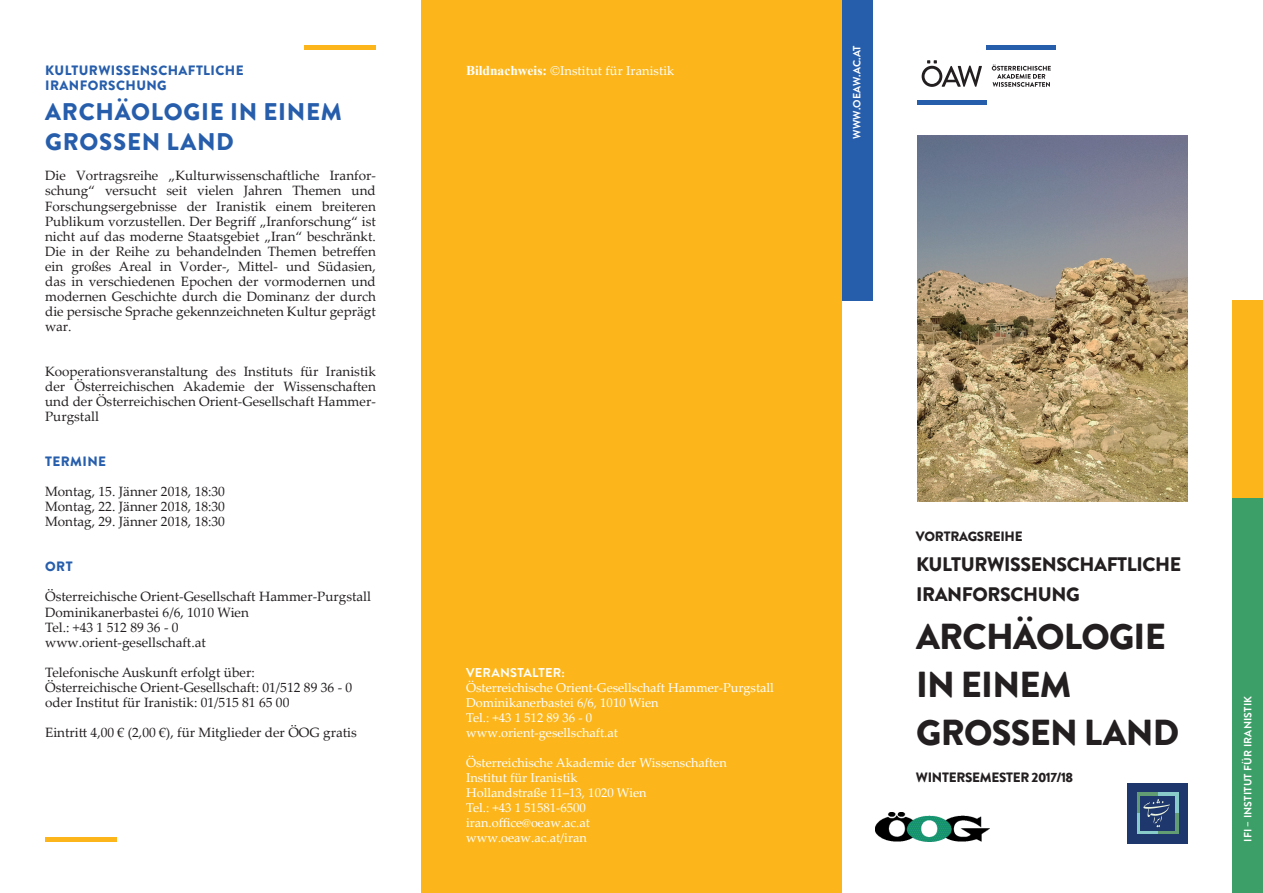
<style>
.page{position:relative;width:1263px;height:893px;background:#fff}
.page>*{position:absolute;margin:0;border:0;box-sizing:border-box;transform-origin:0 0}
.t1{font:900 36px/48px "Brandon Grotesque";letter-spacing:-.02em;color:#231f20}
.t2{font:900 24px/30px "Brandon Grotesque";letter-spacing:.03em;color:#275eac}
.t3{font:900 19.5px/30px "Brandon Grotesque";letter-spacing:-.02em;color:#231f20}
.t4{font:13.5px/15px "Palatino Linotype";color:#231f20;text-align:justify}
.t5{font:900 13.5px/15px "Brandon Grotesque";letter-spacing:.03em;color:#275eac}
.t6{font:900 13.5px "Brandon Grotesque";letter-spacing:-.02em;color:#231f20}
.t7{font:12.75px/15px "Palatino Linotype";color:#fff}
.t8{font:700 12.75px "Brandon Grotesque";letter-spacing:.02em;color:#fff}
.t9{font:700 10.5px "Brandon Grotesque";letter-spacing:.02em;color:#fff}
.s1{font-family:"Times New Roman";font-weight:700;font-size:13.5px}
</style>
<div class="page">
<div style="left:421px;top:0;width:421px;height:893px;background:#fcb61c"></div>
<img style="left:875px;top:812px;width:114px;height:29px">
<img style="left:917px;top:135px;width:271px;height:367px">
<div style="left:842px;top:0;width:30px;height:301px;background:#275eac"></div>
<div style="left:1233px;top:301px;width:30px;height:197px;background:#fcb61c"></div>
<div style="left:1233px;top:498px;width:30px;height:395px;background:#3c9f67"></div>
<div style="left:305px;top:45px;width:71px;height:5px;background:#fcb61c"></div>
<div style="left:45px;top:837px;width:71px;height:5px;background:#fcb61c"></div>
<hr style="left:917px;top:101px;width:69px;height:4px;background:#275eac">
<div style="left:986px;top:45px;width:70px;height:5px;background:#275eac"></div>
<svg style="left:922px;top:60px;width:60px;height:27px"></svg>
<svg style="left:992px;top:65px;width:59px;height:22px"></svg>
<div style="left:1128px;top:783px;width:60px;height:60px;background:#1e376d"></div>
<div style="left:1158px;top:813px;width:20px;height:21px;background:linear-gradient(to right,#619c72,#619c72)"></div>
<svg style="left:1137px;top:813px;width:21px;height:21px"></svg>
<svg style="left:1137px;top:792px;width:21px;height:21px"></svg>
<div style="left:1158px;top:792px;width:20px;height:21px;background:#89cacb"></div>
<div style="left:1141px;top:796px;width:34px;height:34px;background:#1e376d"></div>
<svg style="left:1143px;top:799px;width:27px;height:28px"></svg>
<p class="t5" style="left:45px;top:63px;width:200px">KULTURWISSENSCHAFTLICHE<br>IRANFORSCHUNG</p>
<h2 class="t2" style="left:45px;top:97px;width:298px">ARCHÄOLOGIE IN EINEM<br>GROSSEN LAND</h2>
<p class="t4" style="left:45px;top:168px;width:332px">Die Vortragsreihe „Kulturwissenschaftliche Iranfor&shy;schung“ versucht seit vielen Jahren Themen und Forschungsergebnisse der Iranistik einem breiteren Publikum vorzustellen. Der Begriff „Iranforschung“ ist nicht auf das moderne Staatsgebiet „Iran“ beschränkt.<br>Die in der Reihe zu behandelnden Themen betreffen ein großes Areal in Vorder-, Mittel- und Südasien, das in verschiedenen Epochen der vormodernen und modernen Geschichte durch die Dominanz der durch die persische Sprache gekennzeichneten Kultur geprägt war.</p>
<p class="t4" style="left:45px;top:363px;width:332px">Kooperationsveranstaltung des Instituts für Iranistik der Österreichischen Akademie der Wissenschaften und der Österreichischen Orient-Gesellschaft Hammer-Purgstall</p>
<p class="t5" style="left:45px;top:454px;width:62px">TERMINE</p>
<p class="t4" style="left:45px;top:484px;width:181px">Montag, 15. Jänner 2018, 18:30<br>Montag, 22. Jänner 2018, 18:30<br>Montag, 29. Jänner 2018, 18:30</p>
<p class="t5" style="left:45px;top:559px;width:29px">ORT</p>
<p class="t4" style="left:45px;top:589px;width:327px;text-align:left">Österreichische Orient-Gesellschaft Hammer-Purgstall Dominikanerbastei 6/6, 1010 Wien<br>Tel.: +43 1 512 89 36 - 0<br>www.orient-gesellschaft.at</p>
<p class="t4" style="left:45px;top:664px;width:309px;text-align:left">Telefonische Auskunft erfolgt über:<br>Österreichische Orient-Gesellschaft: 01/512 89 36 - 0 oder Institut für Iranistik: 01/515 81 65 00</p>
<p class="t4" style="left:45px;top:724px;width:313px">Eintritt 4,00 € (2,00 €), für Mitglieder der ÖOG gratis</p>
<p class="t7" style="left:466px;top:63px;width:210px"><span class="s1">Bildnachweis:</span> ©Institut für Iranistik</p>
<p class="t9" style="left:850px;top:139px;width:95px;rotate:-90deg">WWW.OEAW.AC.AT</p>
<p class="t8" style="left:466px;top:663px;width:100px">VERANSTALTER:</p>
<p class="t7" style="left:466px;top:679px;width:309px">Österreichische Orient-Gesellschaft Hammer-Purgstall Dominikanerbastei 6/6, 1010 Wien<br>Tel.: +43 1 512 89 36 - 0<br>www.orient-gesellschaft.at</p>
<p class="t7" style="left:466px;top:754px;width:262px">Österreichische Akademie der Wissenschaften<br>Institut für Iranistik<br>Hollandstraße 11‒13, 1020 Wien<br>Tel.: +43 1 51581-6500<br>iran.office@oeaw.ac.at<br>www.oeaw.ac.at/iran</p>
<p class="t6" style="left:916px;top:527px;width:108px">VORTRAGSREIHE</p>
<h3 class="t3" style="left:916px;top:550px;width:267px">KULTURWISSENSCHAFTLICHE<br>I RANFORSCHUNG</h3>
<h1 class="t1" style="left:916px;top:613px;width:265px">ARCHÄOLOGIE<br>IN EINEM<br>GROSSEN LAND</h1>
<p class="t6" style="left:916px;top:768px;width:159px">WINTERSEMESTER 2017/18</p>
<p class="t9" style="left:1240px;top:842px;width:148px;rotate:-90deg">IFI – INSTITUT FÜR IRANISTI K</p>
</div>
